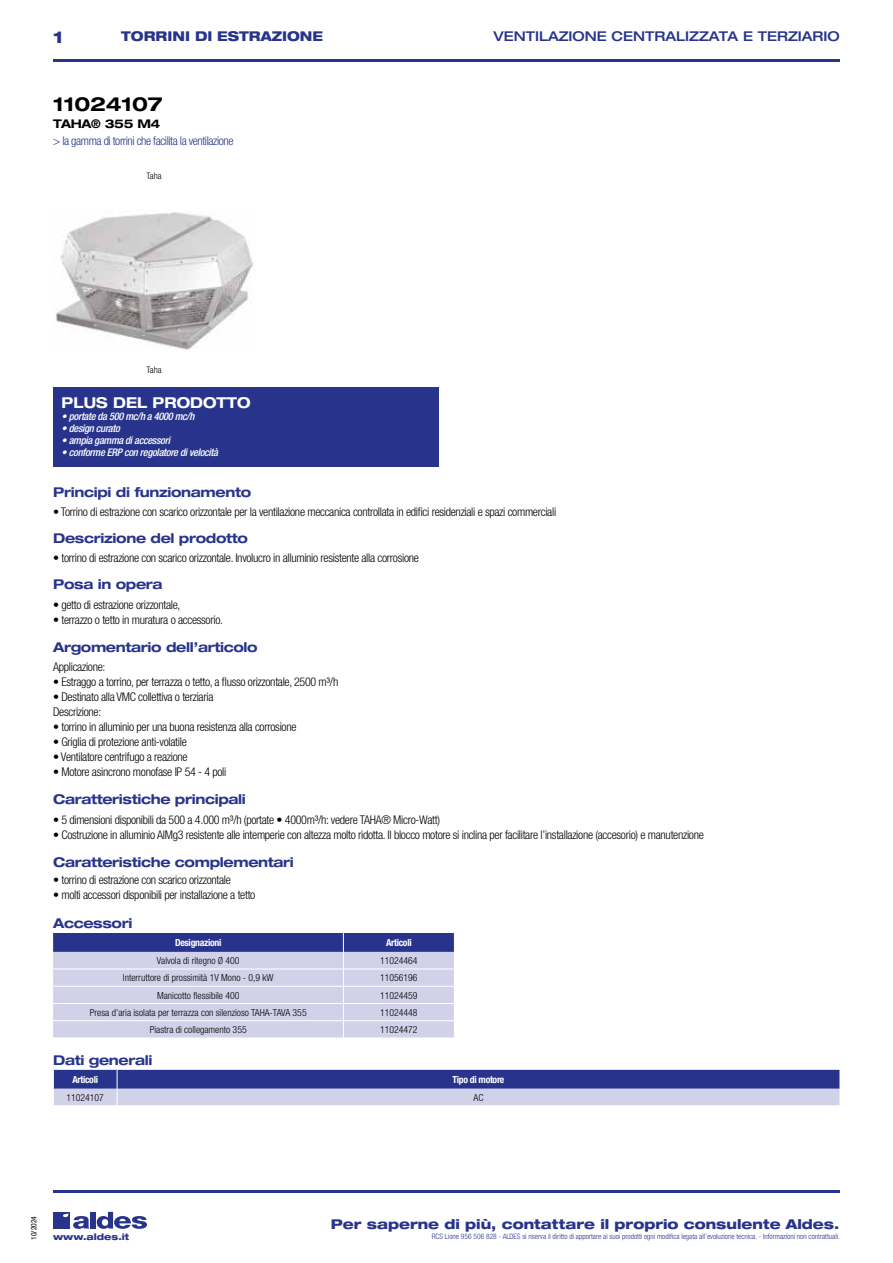
<style>
.page{position:relative;width:893px;height:1263px;background:#fff}
.page>*{position:absolute;margin:0;border:0;box-sizing:border-box;transform-origin:0 0}
.t1{font:700 expanded 19.5px "Helvetica Neue LT Std";letter-spacing:-.01em;color:#000}
.t2{font:800 expanded 16.5px "Helvetica Neue LT Std";color:#28348b}
.t3{font:700 expanded 15px "Helvetica Neue LT Std";color:#fff;scale:.95 1}
.t4{font:700 expanded 13.5px "Helvetica Neue LT Std";letter-spacing:-.025em;color:#28348b}
.t5{font:800 expanded 13.5px "Helvetica Neue LT Std";color:#28348b}
.t6{font:500 expanded 13.5px "Helvetica Neue LT Std";color:#28348b}
.t7{font:800 expanded 13.5px "Helvetica Neue LT Std";color:#28348b;scale:.95 1}
.t8{font:300 condensed 12px/15px "Helvetica Neue LT Std";letter-spacing:-.025em;color:#000}
.t9{font:300 condensed 12px "Helvetica Neue LT Std";letter-spacing:-.035em;color:#28348b}
.t10{font:700 expanded 12px "Helvetica Neue LT Std";letter-spacing:-.025em;color:#000}
.t11{font:italic 500 condensed 10.5px "Helvetica Neue LT Std";letter-spacing:-.03em;color:#fff}
.t12{font:300 condensed 9.75px "Helvetica Neue";color:#000}
.t13{font:700 condensed 9.75px "Helvetica Neue LT Std";letter-spacing:-.03em;color:#fff}
.t14{font:800 expanded 9px "Helvetica Neue LT Std";color:#28348b}
.t15{font:300 condensed 9px "Helvetica Neue LT Std";color:#000}
.t16{font:300 condensed 7.5px "Helvetica Neue LT Std";color:#28348b}
.t17{font:condensed 7.5px "Helvetica Neue LT Std";color:#000}
</style>
<div class="page">
<div style="left:53px;top:1212px;width:17px;height:16px;background:#28348b"></div>
<div style="left:90px;top:1212px;width:6px;height:16px;background:#28348b"></div>
<svg style="left:97px;top:1212px;width:50px;height:17px"></svg>
<svg style="left:63px;top:1213px;width:26px;height:16px"></svg>
<hr style="left:53px;top:59px;width:787px;height:2px;background:#28348b">
<img style="left:56px;top:212px;width:198px;height:138px">
<div style="left:53px;top:387px;width:386px;height:80px;background:#28348b"></div>
<svg style="left:53px;top:933px;width:402px;height:105px;background:#b5b7da"></svg>
<hr style="left:53px;top:1190px;width:787px;height:2px;background:#28348b">
<svg style="left:53px;top:1070px;width:787px;height:35px;background:#787eb7"></svg>
<h2 class="t2" style="left:53px;top:26px;width:12px">1</h2>
<p class="t7" style="left:121px;top:28px;width:214px">TORRINI DI ESTRAZIONE</p>
<p class="t6" style="left:494px;top:28px;width:348px">VENTILAZIONE CENTRALIZZATA E TERZIARIO</p>
<h1 class="t1" style="left:53px;top:92px;width:111px">11024107</h1>
<p class="t10" style="left:53px;top:116px;width:109px">TAHA® 355 M4</p>
<p class="t9" style="left:53px;top:134px;width:182px">&gt; la gamma di torrini che facilita la ventilazione</p>
<p class="t15" style="left:147px;top:170px;width:16px">Taha</p>
<p class="t15" style="left:147px;top:365px;width:16px">Taha</p>
<p class="t3" style="left:62px;top:393px;width:200px">PLUS DEL PRODOTTO</p>
<p class="t11" style="left:62px;top:410px;width:134px">• portate da 500 mc/h a 4000 mc/h</p>
<p class="t11" style="left:62px;top:422px;width:60px">• design curato</p>
<p class="t11" style="left:62px;top:434px;width:110px">• ampia gamma di accessori</p>
<p class="t11" style="left:62px;top:446px;width:158px">• conforme ERP con regolatore di velocità</p>
<p class="t4" style="left:53px;top:484px;width:200px">Principi di funzionamento</p>
<p class="t4" style="left:53px;top:530px;width:196px">Descrizione del prodotto</p>
<p class="t4" style="left:53px;top:576px;width:111px">Posa in opera</p>
<p class="t8" style="left:53px;top:505px;width:505px">• Torrino di estrazione con scarico orizzontale per la ventilazione meccanica controllata in edifici residenziali e spazi commerciali</p>
<p class="t8" style="left:53px;top:551px;width:367px">• torrino di estrazione con scarico orizzontale. Involucro in alluminio resistente alla corrosione</p>
<p class="t8" style="left:53px;top:597px;width:129px">• getto di estrazione orizzontale,</p>
<p class="t8" style="left:53px;top:612px;width:171px">• terrazzo o tetto in muratura o accessorio.</p>
<p class="t4" style="left:53px;top:639px;width:206px">Argomentario dell’articolo</p>
<p class="t8" style="left:53px;top:659px;width:54px">Applicazione:</p>
<p class="t8" style="left:53px;top:674px;width:287px">• Estraggo a torrino, per terrazza o tetto, a flusso orizzontale, 2500 m³/h</p>
<p class="t8" style="left:53px;top:689px;width:162px">• Destinato alla VMC collettiva o terziaria<br>Descrizione:</p>
<p class="t8" style="left:53px;top:719px;width:245px">• torrino in alluminio per una buona resistenza alla corrosione</p>
<p class="t8" style="left:53px;top:734px;width:135px">• Griglia di protezione anti-volatile</p>
<p class="t8" style="left:53px;top:749px;width:136px">• Ventilatore centrifugo a reazione</p>
<p class="t8" style="left:53px;top:764px;width:175px">• Motore asincrono monofase IP 54 - 4 poli</p>
<p class="t4" style="left:53px;top:791px;width:194px">Caratteristiche principali</p>
<p class="t8" style="left:53px;top:812px;width:388px">• 5 dimensioni disponibili da 500 a 4.000 m³/h (portate • 4000m³/h: vedere TAHA® Micro-Watt)</p>
<p class="t8" style="left:53px;top:827px;width:652px">• Costruzione in alluminio AlMg3 resistente alle intemperie con altezza molto ridotta. Il blocco motore si inclina per facilitare l’installazione (accesorio) e manutenzione</p>
<p class="t8" style="left:53px;top:872px;width:179px">• torrino di estrazione con scarico orizzontale</p>
<p class="t8" style="left:53px;top:887px;width:204px">• molti accessori disponibili per installazione a tetto</p>
<p class="t4" style="left:53px;top:854px;width:242px">Caratteristiche complementari</p>
<p class="t4" style="left:53px;top:915px;width:81px">Accessori</p>
<p class="t13" style="left:175px;top:936px;width:48px">Designazioni</p>
<p class="t13" style="left:386px;top:936px;width:27px">Articoli</p>
<p class="t12" style="left:157px;top:955px;width:84px">Valvola di ritegno Ø 400</p>
<p class="t12" style="left:380px;top:955px;width:39px">11024464</p>
<p class="t12" style="left:123px;top:972px;width:152px">Interruttore di prossimità 1V Mono - 0,9 kW</p>
<p class="t12" style="left:380px;top:972px;width:39px">11056196</p>
<p class="t12" style="left:157px;top:990px;width:84px">Manicotto flessibile 400</p>
<p class="t12" style="left:380px;top:990px;width:39px">11024459</p>
<p class="t12" style="left:90px;top:1007px;width:218px">Presa d’aria isolata per terrazza con silenzioso TAHA-TAVA 355</p>
<p class="t12" style="left:380px;top:1007px;width:39px">11024448</p>
<p class="t12" style="left:150px;top:1024px;width:98px">Piastra di collegamento 355</p>
<p class="t12" style="left:380px;top:1024px;width:39px">11024472</p>
<p class="t4" style="left:53px;top:1052px;width:101px">Dati generali</p>
<p class="t13" style="left:72px;top:1073px;width:27px">Articoli</p>
<p class="t13" style="left:453px;top:1073px;width:53px">Tipo di motore</p>
<p class="t12" style="left:66px;top:1092px;width:39px">11024107</p>
<p class="t12" style="left:474px;top:1092px;width:11px">AC</p>
<p class="t17" style="left:29px;top:1240px;width:25px;rotate:-90deg">10/2024</p>
<p class="t5" style="left:331px;top:1215px;width:510px">Per saperne di più, contattare il proprio consulente Aldes.</p>
<p class="t14" style="left:53px;top:1231px;width:78px">www.aldes.it</p>
<p class="t16" style="left:432px;top:1232px;width:410px">RCS Lione 956 506 828 - ALDES si riserva il diritto di apportare ai suoi prodotti ogni modifica legata all’evoluzione tecnica. - Informazioni non contrattuali.</p>
</div>
